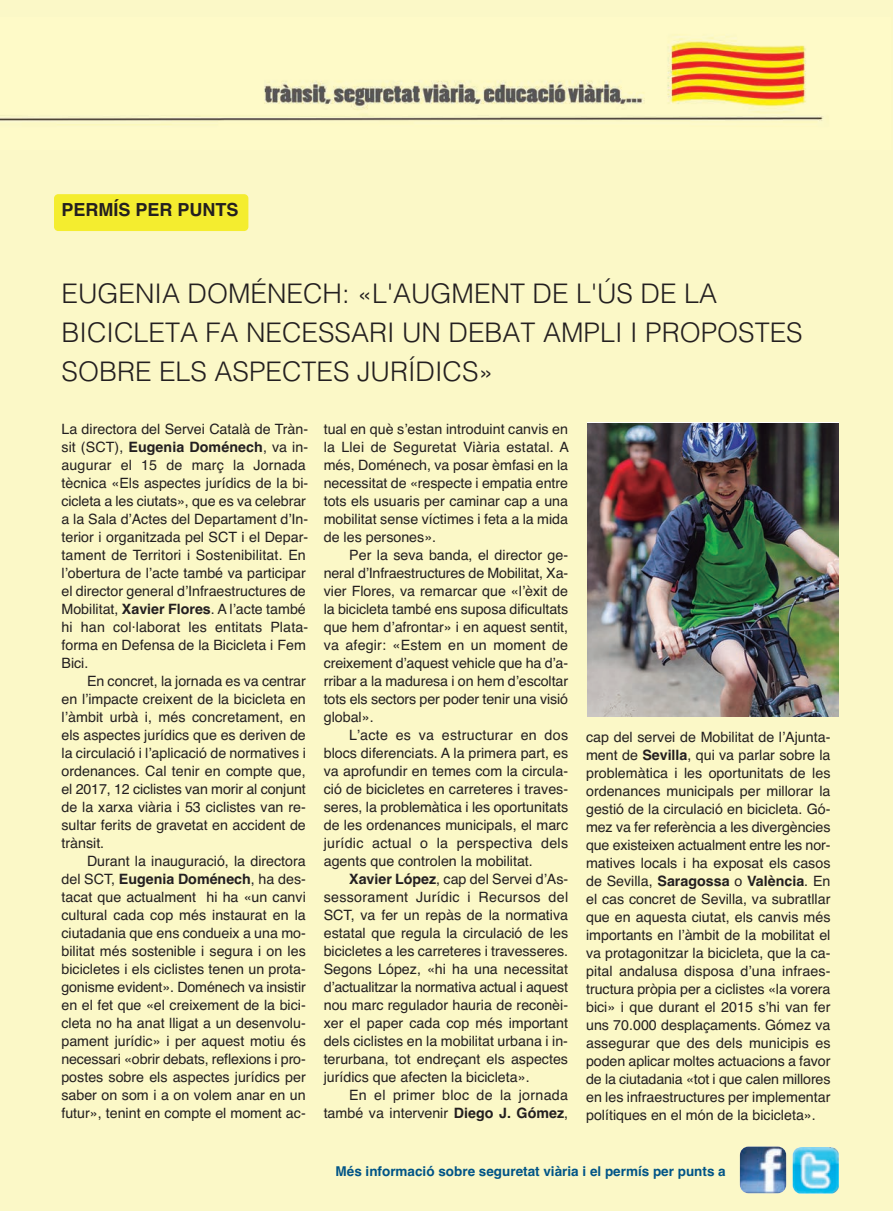
<style>
.page{position:relative;width:893px;height:1212px;background:#fff}
.page>*{position:absolute;margin:0;border:0;box-sizing:border-box;transform-origin:0 0}
.t1{font:300 27px/39px "Helvetica";color:#231f20}
.t2{font:700 18px "Helvetica";color:#231f20}
.t3{font:14.25px/18px "Helvetica";color:#231f20;text-align:justify}
.t4{font:14.25px/18px "Helvetica";letter-spacing:.02em;color:#231f20;text-align:right}
.t5{font:700 13.5px "Helvetica";color:#005487}
.s1{font-weight:700}
</style>
<div class="page">
<div style="left:0;top:1px;width:893px;height:1210px;background:#fbf8c7"></div>
<img style="left:0;top:36px;width:823px;height:89px">
<img style="left:740px;top:1146px;width:46px;height:47px;border-radius:9px">
<img style="left:793px;top:1147px;width:46px;height:46px">
<div style="left:54px;top:194px;width:194px;height:37px;background:#f4ed2f;border-radius:4px"></div>
<img style="left:587px;top:424px;width:252px;height:292px">
<p class="t2" style="left:61px;top:199px;width:179px">PERMÍS PER PUNTS</p>
<h1 class="t1" style="left:61px;top:272px;width:743px">EUGENIA DOMÉNECH: «L'AUGMENT DE L'ÚS DE LA<br>BICICLETA FA NECESSARI UN DEBAT AMPLI I PROPOSTES<br>SOBRE ELS ASPECTES JURÍDICS»</h1>
<p class="t3" style="left:61px;top:420px;width:248px;text-align:left">La directora del Servei Català de Tràn&shy;sit (SCT), <span class="s1">Eugenia Doménech</span>, va in&shy;augurar el 15 de març la Jornada tècnica «Els aspectes jurídics de la bi&shy;cicleta a les ciutats», que es va celebrar a la Sala d’Actes del Departament d’In&shy;terior i organitzada pel SCT i el Depar&shy;tament de Territori i Sostenibilitat. En l’obertura de l’acte també va participar el director general d’Infraestructures de Mobilitat, <span class="s1">Xavier Flores</span>. A l’acte també hi han col·laborat les entitats Plata&shy;forma en Defensa de la Bicicleta i Fem Bici.</p>
<p class="t3" style="left:61px;top:672px;width:246px;text-indent:26px">En concret, la jornada es va centrar en l’impacte creixent de la bicicleta en l’àmbit urbà i, més concretament, en els aspectes jurídics que es deriven de la circulació i l’aplicació de normatives i ordenances. Cal tenir en compte que, el 2017, 12 ciclistes van morir al conjunt de la xarxa viària i 53 ciclistes van re&shy;sultar ferits de gravetat en accident de trànsit.</p>
<p class="t3" style="left:61px;top:852px;width:246px;text-indent:26px">Durant la inauguració, la directora del SCT, <span class="s1">Eugenia Doménech</span>, ha des&shy;tacat que actualment hi ha «un canvi cultural cada cop més instaurat en la ciutadania que ens condueix a una mo&shy;bilitat més sostenible i segura i on les bicicletes i els ciclistes tenen un prota&shy;gonisme evident». Doménech va insistir en el fet que «el creixement de la bici&shy;cleta no ha anat lligat a un desenvolu&shy;pament jurídic» i per aquest motiu és necessari «obrir debats, reflexions i pro&shy;postes sobre els aspectes jurídics per saber on som i a on volem anar en un futur», tenint en compte el moment ac-</p>
<p class="t3" style="left:324px;top:420px;width:247px">tual en què s’estan introduint canvis en la Llei de Seguretat Viària estatal. A més, Doménech, va posar èmfasi en la necessitat de «respecte i empatia entre tots els usuaris per caminar cap a una mobilitat sense víctimes i feta a la mida de les persones».</p>
<p class="t3" style="left:324px;top:546px;width:246px;text-indent:26px">Per la seva banda, el director ge&shy;neral d’Infraestructures de Mobilitat, Xa&shy;vier Flores, va remarcar que «l’èxit de la bicicleta també ens suposa dificultats que hem d’afrontar» i en aquest sentit, va afegir: «Estem en un moment de creixement d’aquest vehicle que ha d’a&shy;rribar a la maduresa i on hem d’escoltar tots els sectors per poder tenir una visió global».</p>
<p class="t3" style="left:324px;top:726px;width:246px;text-indent:26px">L’acte es va estructurar en dos blocs diferenciats. A la primera part, es va aprofundir en temes com la circula&shy;ció de bicicletes en carreteres i traves&shy;seres, la problemàtica i les oportunitats de les ordenances municipals, el marc jurídic actual o la perspectiva dels agents que controlen la mobilitat.</p>
<p class="t3" style="left:324px;top:870px;width:246px;text-indent:26px"><span class="s1">Xavier López</span>, cap del Servei d’As&shy;sessorament Jurídic i Recursos del SCT, va fer un repàs de la normativa estatal que regula la circulació de les bicicletes a les carreteres i travesseres.<br>Segons López, «hi ha una necessitat d’actualitzar la normativa actual i aquest nou marc regulador hauria de reconèi&shy;xer el paper cada cop més important dels ciclistes en la mobilitat urbana i in&shy;terurbana, tot endreçant els aspectes jurídics que afecten la bicicleta».</p>
<p class="t4" style="left:324px;top:1086px;width:246px">En el primer bloc de la jornada també va intervenir <span class="s1">Diego J. Gómez</span>,</p>
<p class="t3" style="left:586px;top:728px;width:246px">cap del servei de Mobilitat de l’Ajunta&shy;ment de <span class="s1">Sevilla</span>, qui va parlar sobre la problemàtica i les oportunitats de les ordenances municipals per millorar la gestió de la circulació en bicicleta. Gó&shy;mez va fer referència a les divergències que existeixen actualment entre les nor&shy;matives locals i ha exposat els casos de Sevilla, <span class="s1">Saragossa</span> o <span class="s1">València</span>. En el cas concret de Sevilla, va subratllar que en aquesta ciutat, els canvis més importants en l’àmbit de la mobilitat el va protagonitzar la bicicleta, que la ca&shy;pital andalusa disposa d’una infraes&shy;tructura pròpia per a ciclistes «la vorera bici» i que durant el 2015 s’hi van fer uns 70.000 desplaçaments. Gómez va assegurar que des dels municipis es poden aplicar moltes actuacions a favor de la ciutadania «tot i que calen millores en les infraestructures per implementar polítiques en el món de la bicicleta».</p>
<p class="t5" style="left:336px;top:1163px;width:392px">Més informació sobre seguretat viària i el permís per punts a</p>
</div>
